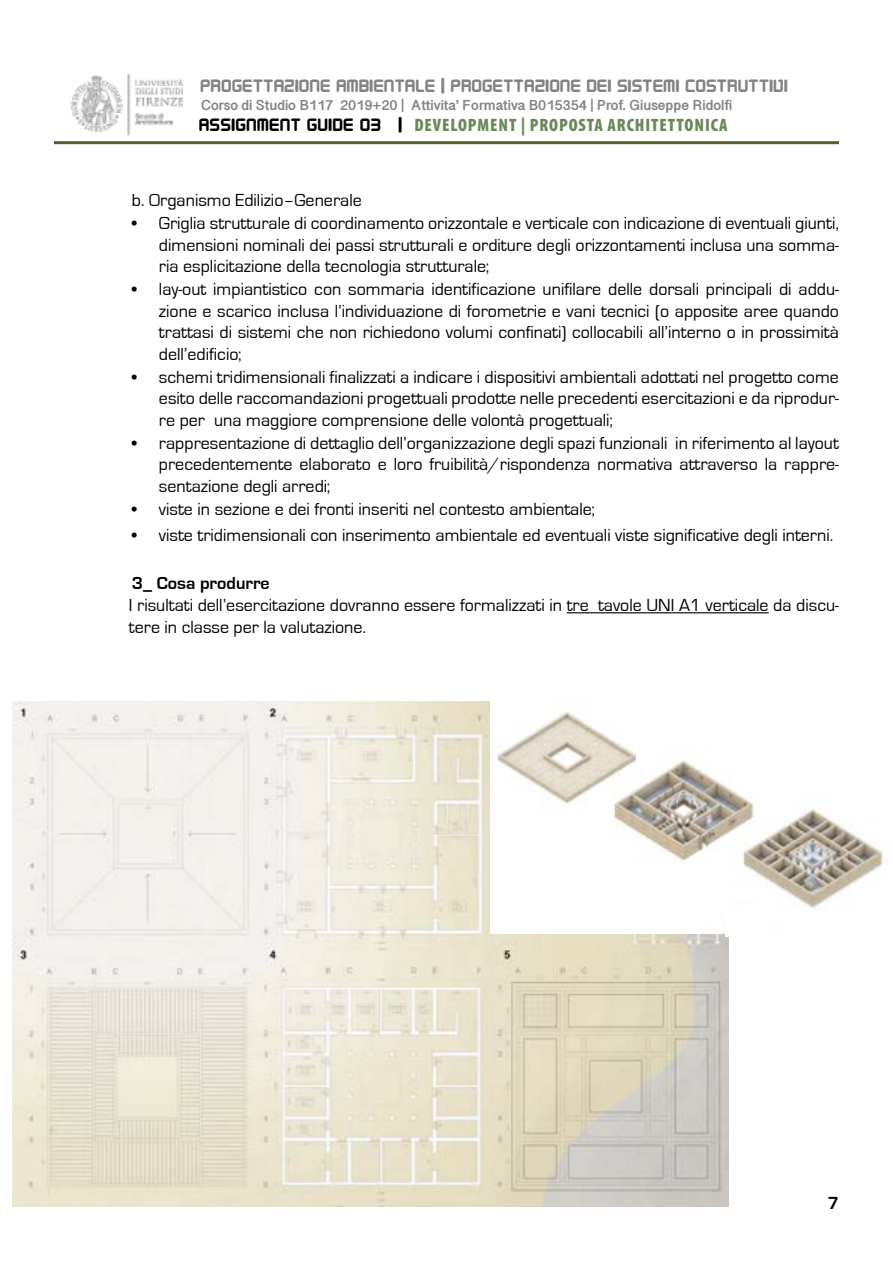
<style>
.page{position:relative;width:893px;height:1263px;background:#fff}
.page>*{position:absolute;margin:0;border:0;box-sizing:border-box;transform-origin:0 0}
.t1{font:18px/21.6px "Eurostile";color:#000;text-align:justify}
.t2{font:18px "Designer Block";letter-spacing:.04em;color:#838382}
.t3{font:900 condensed 18px "Myriad Pro";letter-spacing:.05em;color:#6a8958}
.t4{font:700 18px "Eurostile";color:#000}
.t5{font:700 12px "Gujarati Sangam MN";color:#838382}
.s1{font-family:"Designer Block";font-weight:400;font-stretch:normal;color:#000}
</style>
<div class="page">
<img style="left:70px;top:73px;width:112px;height:63px">
<hr style="left:54px;top:141px;width:785px;height:3px;background:#565f28">
<hr style="left:567px;top:612px;width:202px;height:1px;background:#000">
<img style="left:13px;top:702px;width:715px;height:505px">
<img style="left:490px;top:702px;width:393px;height:231px">
<div style="left:725px;top:906px;width:43px;height:31px;background:#fff"></div>
<p class="t2" style="left:201px;top:74px;width:589px">PROGETTAZIONE AMBIENTALE | PROGETTAZIONE DEI SISTEMI COSTRUTTIVI</p>
<p class="t5" style="left:201px;top:99px;width:533px">Corso di Studio B117 2019+20 | Attivita’ Formativa B015354 | Prof. Giuseppe Ridolfi</p>
<p class="t3" style="left:200px;top:115px;width:530px"><span class="s1">ASSIGNMENT GUIDE 03 |</span> DEVELOPMENT | PROPOSTA ARCHITETTONICA</p>
<p class="t1" style="left:132px;top:190px;width:231px">b. Organismo Edilizio–Generale</p>
<p class="t1" style="left:159px;top:213px;width:681px;text-indent:-27px">• Griglia strutturale di coordinamento orizzontale e verticale con indicazione di eventuali giunti, dimensioni nominali dei passi strutturali e orditure degli orizzontamenti inclusa una somma&shy;ria esplicitazione della tecnologia strutturale;</p>
<p class="t1" style="left:159px;top:279px;width:681px;text-indent:-27px">• lay-out impiantistico con sommaria identificazione unifilare delle dorsali principali di addu&shy;zione e scarico inclusa l’individuazione di forometrie e vani tecnici (o apposite aree quando trattasi di sistemi che non richiedono volumi confinati) collocabili all’interno o in prossimità dell’edificio;</p>
<p class="t1" style="left:159px;top:366px;width:681px;text-indent:-27px">• schemi tridimensionali finalizzati a indicare i dispositivi ambientali adottati nel progetto come esito delle raccomandazioni progettuali prodotte nelle precedenti esercitazioni e da riprodur&shy;re per una maggiore comprensione delle volontà progettuali;</p>
<p class="t1" style="left:159px;top:432px;width:681px;text-indent:-27px">• rappresentazione di dettaglio dell’organizzazione degli spazi funzionali in riferimento al layout precedentemente elaborato e loro fruibilità/rispondenza normativa attraverso la rappre&shy;sentazione degli arredi;</p>
<p class="t1" style="left:132px;top:498px;width:464px">• viste in sezione e dei fronti inseriti nel contesto ambientale;</p>
<p class="t1" style="left:132px;top:524px;width:703px">• viste tridimensionali con inserimento ambientale ed eventuali viste significative degli interni.</p>
<p class="t4" style="left:132px;top:574px;width:139px">3_ Cosa produrre</p>
<p class="t1" style="left:129px;top:595px;width:711px">I risultati dell’esercitazione dovranno essere formalizzati in tre tavole UNI A1 verticale da discu&shy;tere in classe per la valutazione.</p>
<p class="t4" style="left:828px;top:1193px;width:13px">7</p>
</div>
